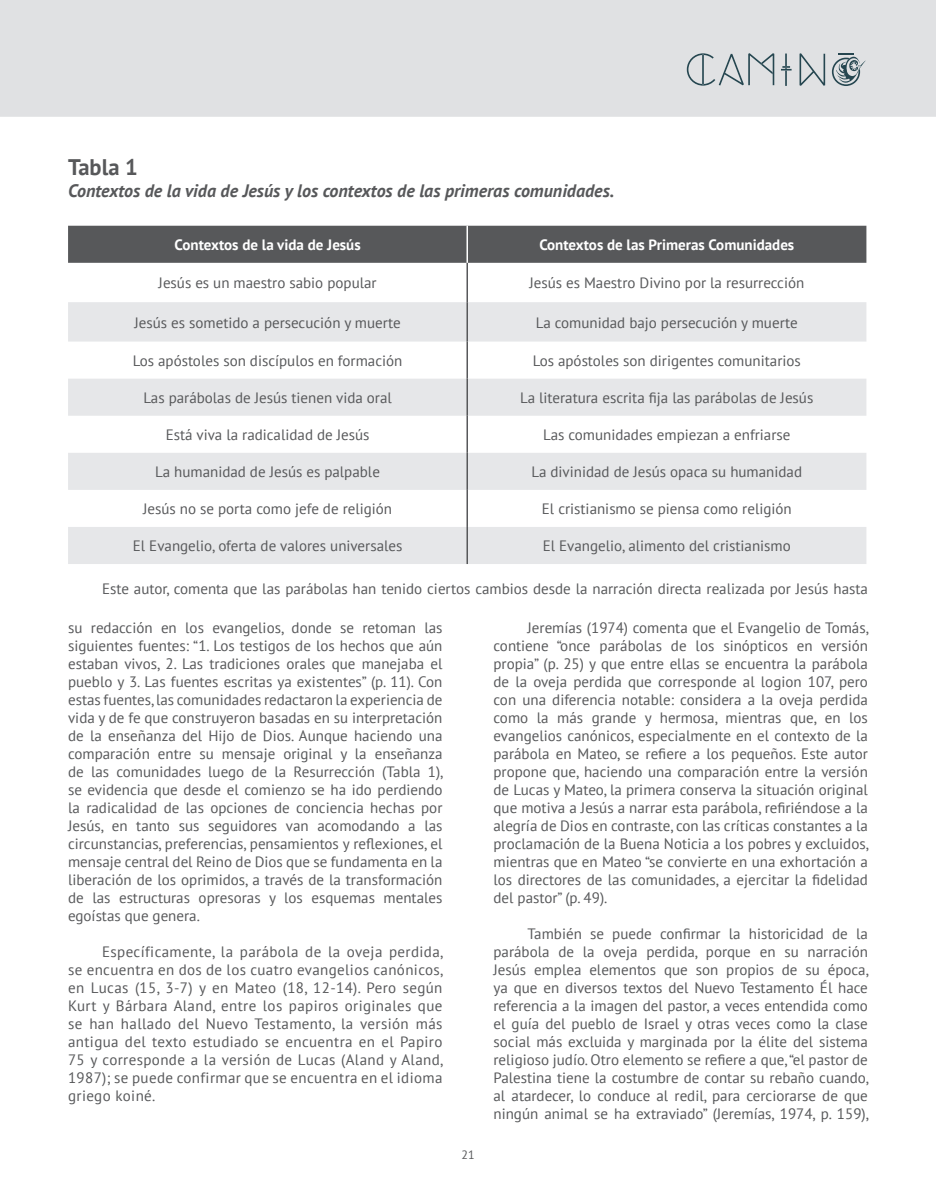
<style>
.page{position:relative;width:936px;height:1191px;background:#fff}
.page>*{position:absolute;margin:0;border:0;box-sizing:border-box;transform-origin:0 0}
.t1{font:700 22.5px "PT Sans";color:#57585a}
.t2{font:italic 700 18px "PT Sans";color:#57585a}
.t3{font:15px/18px "PT Sans";color:#57585a;text-align:justify}
.t4{font:700 15px "PT Sans";color:#fff}
.t5{font:12px "PT Sans";color:#57585a}
</style>
<div class="page">
<div style="left:0;top:0;width:935px;height:117px;background:#e0e1e3"></div>
<svg style="left:686px;top:53px;width:88px;height:33px;background:#c1c8cb"></svg>
<svg style="left:780px;top:53px;width:11px;height:33px"></svg>
<svg style="left:799px;top:53px;width:26px;height:33px"></svg>
<svg style="left:831px;top:53px;width:34px;height:33px"></svg>
<div style="left:68px;top:226px;width:798px;height:37px;background:#57585a"></div>
<svg style="left:68px;top:302px;width:798px;height:262px;fill:#e6e7e9"></svg>
<hr style="left:466px;top:263px;width:2px;height:39px;background:#57585a">
<hr style="left:466px;top:302px;width:2px;height:39px;background:#57585a">
<hr style="left:466px;top:341px;width:2px;height:38px;background:#57585a">
<hr style="left:466px;top:379px;width:2px;height:37px;background:#57585a">
<hr style="left:466px;top:416px;width:2px;height:37px;background:#57585a">
<hr style="left:466px;top:453px;width:2px;height:37px;background:#57585a">
<hr style="left:466px;top:490px;width:2px;height:37px;background:#57585a">
<hr style="left:466px;top:527px;width:2px;height:37px;background:#57585a">
<hr style="left:466px;top:226px;width:2px;height:37px;background:#fff">
<h1 class="t1" style="left:68px;top:152px;width:71px">Tabla 1</h1>
<p class="t2" style="left:68px;top:179px;width:547px">Contextos de la vida de Jesús y los contextos de las primeras comunidades.</p>
<p class="t4" style="left:175px;top:235px;width:187px">Contextos de la vida de Jesús</p>
<p class="t4" style="left:539px;top:235px;width:256px">Contextos de las Primeras Comunidades</p>
<p class="t3" style="left:159px;top:274px;width:219px">Jesús es un maestro sabio popular</p>
<p class="t3" style="left:529px;top:274px;width:276px">Jesús es Maestro Divino por la resurrección</p>
<p class="t3" style="left:134px;top:313px;width:268px">Jesús es sometido a persecución y muerte</p>
<p class="t3" style="left:536px;top:313px;width:263px">La comunidad bajo persecución y muerte</p>
<p class="t3" style="left:133px;top:351px;width:271px">Los apóstoles son discípulos en formación</p>
<p class="t3" style="left:532px;top:351px;width:269px">Los apóstoles son dirigentes comunitarios</p>
<p class="t3" style="left:143px;top:388px;width:250px">Las parábolas de Jesús tienen vida oral</p>
<p class="t3" style="left:520px;top:388px;width:294px">La literatura escrita fija las parábolas de Jesús</p>
<p class="t3" style="left:166px;top:425px;width:205px">Está viva la radicalidad de Jesús</p>
<p class="t3" style="left:543px;top:425px;width:249px">Las comunidades empiezan a enfriarse</p>
<p class="t3" style="left:155px;top:462px;width:226px">La humanidad de Jesús es palpable</p>
<p class="t3" style="left:531px;top:462px;width:272px">La divinidad de Jesús opaca su humanidad</p>
<p class="t3" style="left:143px;top:499px;width:250px">Jesús no se porta como jefe de religión</p>
<p class="t3" style="left:542px;top:499px;width:251px">El cristianismo se piensa como religión</p>
<p class="t3" style="left:133px;top:536px;width:271px">El Evangelio, oferta de valores universales</p>
<p class="t3" style="left:543px;top:536px;width:249px">El Evangelio, alimento del cristianismo</p>
<p class="t3" style="left:102px;top:579px;width:767px">Este autor, comenta que las parábolas han tenido ciertos cambios desde la narración directa realizada por Jesús hasta</p>
<p class="t3" style="left:493px;top:618px;width:377px;text-indent:34px">Jeremías (1974) comenta que el Evangelio de Tomás, contiene “once parábolas de los sinópticos en versión propia” (p. 25) y que entre ellas se encuentra la parábola de la oveja perdida que corresponde al logion 107, pero con una diferencia notable: considera a la oveja perdida como la más grande y hermosa, mientras que, en los evangelios canónicos, especialmente en el contexto de la parábola en Mateo, se refiere a los pequeños. Este autor propone que, haciendo una comparación entre la versión de Lucas y Mateo, la primera conserva la situación original que motiva a Jesús a narrar esta parábola, refiriéndose a la alegría de Dios en contraste, con las críticas constantes a la proclamación de la Buena Noticia a los pobres y excluidos, mientras que en Mateo “se convierte en una exhortación a los directores de las comunidades, a ejercitar la fidelidad del pastor” (p. 49).</p>
<p class="t3" style="left:493px;top:924px;width:377px;text-indent:34px">También se puede confirmar la historicidad de la parábola de la oveja perdida, porque en su narración Jesús emplea elementos que son propios de su época, ya que en diversos textos del Nuevo Testamento Él hace referencia a la imagen del pastor, a veces entendida como el guía del pueblo de Israel y otras veces como la clase social más excluida y marginada por la élite del sistema religioso judío. Otro elemento se refiere a que, “el pastor de Palestina tiene la costumbre de contar su rebaño cuando, al atardecer, lo conduce al redil, para cerciorarse de que ningún animal se ha extraviado” (Jeremías, 1974, p. 159),</p>
<p class="t3" style="left:68px;top:618px;width:377px">su redacción en los evangelios, donde se retoman las siguientes fuentes: “1. Los testigos de los hechos que aún estaban vivos, 2. Las tradiciones orales que manejaba el pueblo y 3. Las fuentes escritas ya existentes” (p. 11). Con estas fuentes, las comunidades redactaron la experiencia de vida y de fe que construyeron basadas en su interpretación de la enseñanza del Hijo de Dios. Aunque haciendo una comparación entre su mensaje original y la enseñanza de las comunidades luego de la Resurrección (Tabla 1), se evidencia que desde el comienzo se ha ido perdiendo la radicalidad de las opciones de conciencia hechas por Jesús, en tanto sus seguidores van acomodando a las circunstancias, preferencias, pensamientos y reflexiones, el mensaje central del Reino de Dios que se fundamenta en la liberación de los oprimidos, a través de la transformación de las estructuras opresoras y los esquemas mentales egoístas que genera.</p>
<p class="t3" style="left:68px;top:942px;width:377px;text-indent:34px">Específicamente, la parábola de la oveja perdida, se encuentra en dos de los cuatro evangelios canónicos, en Lucas (15, 3-7) y en Mateo (18, 12-14). Pero según Kurt y Bárbara Aland, entre los papiros originales que se han hallado del Nuevo Testamento, la versión más antigua del texto estudiado se encuentra en el Papiro 75 y corresponde a la versión de Lucas (Aland y Aland, 1987); se puede confirmar que se encuentra en el idioma griego koiné.</p>
<p class="t5" style="left:461px;top:1146px;width:15px">21</p>
</div>
